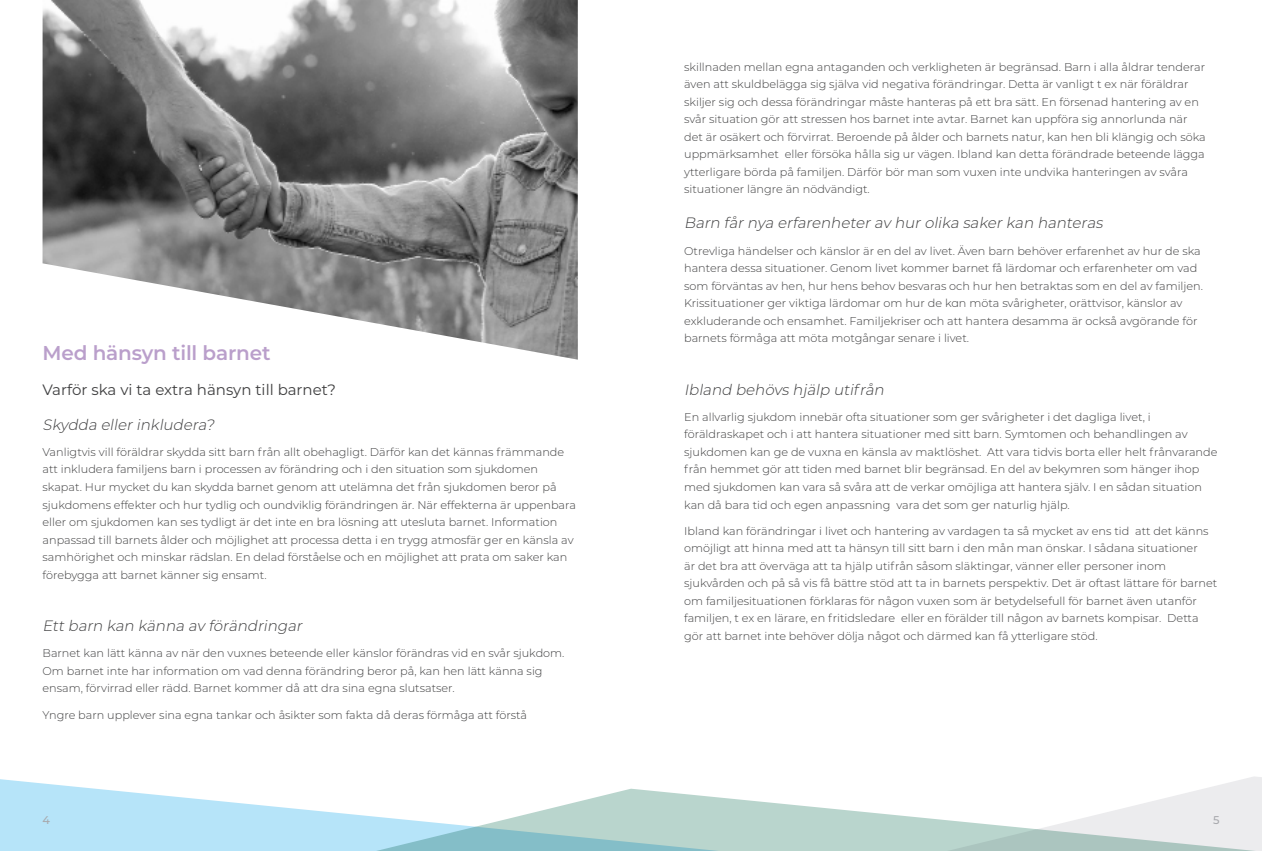
<style>
.page{position:relative;width:1262px;height:851px;background:#fff}
.page>*{position:absolute;margin:0;border:0;box-sizing:border-box;transform-origin:0 0}
.Otsikko_1{font:600 20px "Montserrat";letter-spacing:-.01em;color:#ba9fcb}
.Otsikko_3{font:italic 300 15px "Montserrat";color:#3e3e3f}
.Leipis{font:italic 300 15px "Montserrat";color:#3e3e3f}
.Otsikko_1-2{font:15px "Montserrat";color:#3e3e3f}
.Leipis-2{font:300 11.25px/17.5px "Montserrat";color:#3e3e3f}
.t1{font:500 11.25px "Montserrat";color:#a8a9ad}
</style>
<div class="page">
<img style="left:43px;top:0;width:535px;height:359px">
<svg style="left:1209px;top:776px;width:52px;height:12px"></svg>
<svg style="left:901px;top:788px;width:360px;height:62px"></svg>
<svg style="left:0;top:779px;width:901px;height:71px"></svg>
<p class="Otsikko_1" style="left:43px;top:338px;width:229px">Med hänsyn till barnet</p>
<p class="Otsikko_1-2" style="left:43px;top:379px;width:295px">Varför ska vi ta extra hänsyn till barnet?</p>
<p class="Otsikko_3" style="left:43px;top:414px;width:177px">Skydda ellerinkludera?</p>
<p class="Leipis-2" style="left:43px;top:443px;width:535px">Vanligtvis vill föräldrar skydda sitt barn från allt obehagligt. Därför kan det kännas främmande att inkludera familjens barn i processen av förändring och i den situation som sjukdomen skapat. Hur mycket du kan skydda barnet genom att utelämna det från sjukdomen beror på sjukdomens effekter och hur tydlig och oundviklig förändringen är. När effekterna är uppenbara eller om sjukdomen kan ses tydligt är det inte en bra lösning att utesluta barnet. Information anpassad till barnets ålder och möjlighet att processa detta i en trygg atmosfär ger en känsla av samhörighet och minskar rädslan. En delad förståelse och en möjlighet att prata om saker kan förebygga att barnet känner sig ensamt.</p>
<p class="Leipis" style="left:43px;top:615px;width:264px">Ettbarn kan känna av förändringar</p>
<p class="Leipis-2" style="left:43px;top:644px;width:523px">Barnet kan lätt känna av när den vuxnes beteende eller känslor förändras vid en svår sjukdom.<br>Om barnet inte har information om vad denna förändring beror på, kan hen lätt känna sig ensam, förvirrad eller rädd. Barnet kommer då att dra sina egna slutsatser.</p>
<p class="Leipis-2" style="left:43px;top:705px;width:486px">Yngre barn upplever sina egna tankar och åsikter som fakta då deras förmåga att förstå</p>
<p class="Leipis-2" style="left:684px;top:58px;width:523px">skillnaden mellan egna antaganden och verkligheten är begränsad. Barn i alla åldrar tenderar även att skuldbelägga sig själva vid negativa förändringar. Detta är vanligt t ex när föräldrar skiljer sig och dessa förändringar måste hanteras på ett bra sätt. En försenad hantering av en svår situation gör att stressen hos barnet inte avtar. Barnet kan uppföra sig annorlunda när det är osäkert och förvirrat. Beroende på ålder och barnets natur, kan hen bli klängig och söka uppmärksamhet eller försöka hålla sig ur vägen. Ibland kan detta förändrade beteende lägga ytterligare börda på familjen. Därför bör man som vuxen inte undvika hanteringen av svåra situationer längre än nödvändigt.</p>
<p class="Otsikko_3" style="left:684px;top:213px;width:423px">Barn fårnya erfarenheterav hurolika sakerkan hanteras</p>
<p class="Leipis-2" style="left:684px;top:241px;width:520px">Otrevliga händelser och känslor är en del av livet. Även barn behöver erfarenhet av hur de ska hantera dessa situationer. Genom livet kommer barnet få lärdomar och erfarenheter om vad som förväntas av hen, hur hens behov besvaras och hur hen betraktas som en del av familjen.<br>Krissituationer ger viktiga lärdomar om hur de kan möta svårigheter, orättvisor, känslor av exkluderande och ensamhet. Familjekriser och att hantera desamma är också avgörande för barnets förmåga att möta motgångar senare i livet.</p>
<p class="Leipis" style="left:684px;top:379px;width:205px">Ibland behövs hjälp utifrån</p>
<p class="Leipis-2" style="left:684px;top:408px;width:535px">En allvarlig sjukdom innebär ofta situationer som ger svårigheter i det dagliga livet, i föräldraskapet och i att hantera situationer med sitt barn. Symtomen och behandlingen av sjukdomen kan ge de vuxna en känsla av maktlöshet. Att vara tidvis borta eller helt frånvarande från hemmet gör att tiden med barnet blir begränsad. En del av bekymren som hänger ihop med sjukdomen kan vara så svåra att de verkar omöjliga att hantera själv. I en sådan situation kan då bara tid och egen anpassning vara det som ger naturlig hjälp.</p>
<p class="Leipis-2" style="left:684px;top:521px;width:534px">Ibland kan förändringar i livet och hantering av vardagen ta så mycket av ens tid att det känns omöjligt att hinna med att ta hänsyn till sitt barn i den mån man önskar. I sådana situationer<br>är det bra att överväga att ta hjälp utifrån såsom släktingar, vänner eller personer inom sjukvården och på så vis få bättre stöd att ta in barnets perspektiv. Det är oftast lättare för barnet om familjesituationen förklaras för någon vuxen som är betydelsefull för barnet även utanför familjen, t ex en lärare, en fritidsledare eller en förälder till någon av barnets kompisar. Detta gör att barnet inte behöver dölja något och därmed kan få ytterligare stöd.</p>
<p class="t1" style="left:43px;top:811px;width:9px">4</p>
<p class="t1" style="left:1212px;top:811px;width:8px">5</p>
</div>
